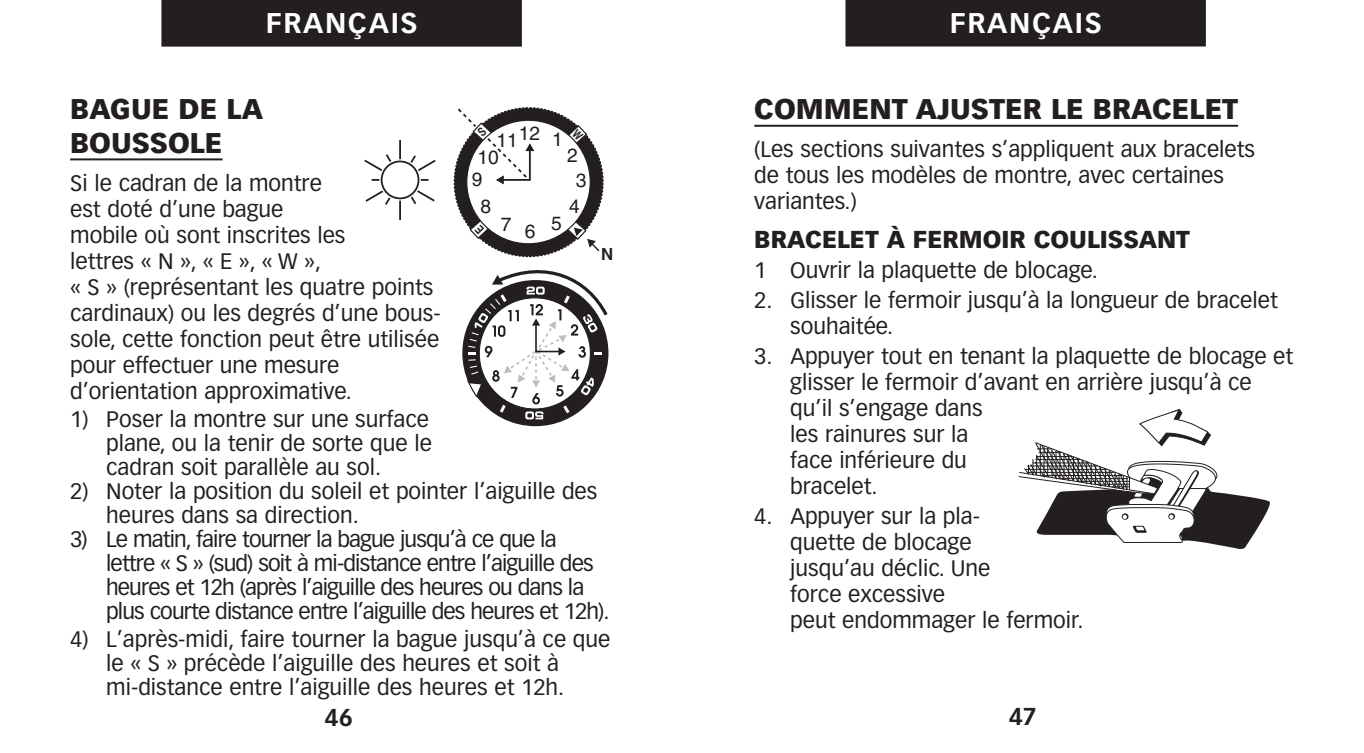
<style>
.page{position:relative;width:1364px;height:753px;background:#fff}
.page>*{position:absolute;margin:0;border:0;box-sizing:border-box;transform-origin:0 0}
.t1{font:900 28px/33.6px "Vectora LH";color:#231f20}
.t2{font:700 28px "Vectora LH";letter-spacing:.06em;color:#fff}
.t3{font:900 24px "Vectora LH";color:#231f20}
.t4{font:700 24px "Vectora LH";color:#231f20}
.t5{font:22px/26px "Vectora LH";color:#231f20}
.t6{font:22px/24px "Vectora LH";letter-spacing:-.04em;color:#231f20}
.t7{font:19.2px/25.2px "Helvetica";color:#231f20;text-align:center}
.t8{font:700 16.8px "Helvetica";color:#231f20}
</style>
<div class="page">
<hr style="left:754px;top:125px;width:484px;height:2px;background:#231f20">
<hr style="left:70px;top:158px;width:152px;height:2px;background:#231f20">
<div style="left:162px;top:0;width:360px;height:46px;background:#231f20"></div>
<svg style="left:1018px;top:409px;width:252px;height:140px"></svg>
<div style="left:845px;top:0;width:361px;height:46px;background:#231f20"></div>
<hr style="left:399px;top:140px;width:2px;height:80px;background:#231f20">
<svg style="left:364px;top:152px;width:72px;height:55px"></svg>
<hr style="left:372px;top:179px;width:56px;height:2px;background:#231f20">
<svg style="left:380px;top:160px;width:40px;height:39px"></svg>
<div style="left:379px;top:159px;width:42px;height:42px;border:2px solid #fff;border-radius:50%"></div>
<div style="left:382px;top:161px;width:36px;height:37px;background:#fff;border-radius:50%"></div>
<div style="left:381px;top:161px;width:38px;height:38px;border:2px solid #231f20;border-radius:50%"></div>
<svg style="left:462px;top:270px;width:146px;height:156px"></svg>
<svg style="left:454px;top:107px;width:150px;height:150px"></svg>
<p class="t2" style="left:266px;top:11px;width:154px">FRANÇAIS</p>
<p class="t2" style="left:949px;top:11px;width:154px">FRANÇAIS</p>
<p class="t1" style="left:70px;top:94px;width:194px">BAGUE DE LA<br>BOUSSOLE</p>
<p class="t5" style="left:70px;top:170px;width:372px">Si le cadran de la montre<br>est doté d’une bague<br>mobile où sont inscrites les<br>lettres « N », « E », « W »,<br>« S » (représentant les quatre points cardinaux) ou les degrés d’une bous&shy;sole, cette fonction peut être utilisée pour effectuer une mesure d’orientation approximative.</p>
<p class="t5" style="left:106px;top:407px;width:327px;line-height:24px;text-indent:-36px">1) Poser la montre sur une surface plane, ou la tenir de sorte que le cadran soit parallèle au sol.</p>
<p class="t5" style="left:106px;top:479px;width:493px;line-height:24px;text-indent:-36px">2) Noter la position du soleil et pointer l’aiguille des heures dans sa direction.</p>
<p class="t6" style="left:106px;top:527px;width:505px;text-indent:-36px">3) Le matin, faire tourner la bague jusqu’à ce que la lettre « S » (sud) soit à mi-distance entre l’aiguille des heures et 12h (après l’aiguille des heures ou dans la plus courte distance entre l’aiguille des heures et 12h).</p>
<p class="t5" style="left:106px;top:628px;width:506px;line-height:24px;text-indent:-36px">4) L’après-midi, faire tourner la bague jusqu’à ce que le « S » précède l’aiguille des heures et soit à mi-distance entre l’aiguille des heures et 12h.</p>
<p class="t4" style="left:325px;top:707px;width:30px">46</p>
<p class="t7" style="left:519px;top:123px;width:46px">12 1</p>
<p class="t7" style="left:496px;top:130px;width:23px">11</p>
<p class="t7" style="left:567px;top:145px;width:21px">2<br>3<br>4</p>
<p class="t7" style="left:478px;top:147px;width:23px">10</p>
<p class="t7" style="left:472px;top:169px;width:12px">9</p>
<p class="t7" style="left:480px;top:195px;width:12px">8</p>
<p class="t7" style="left:551px;top:212px;width:12px">5</p>
<p class="t7" style="left:501px;top:214px;width:12px">7</p>
<p class="t7" style="left:525px;top:221px;width:12px">6</p>
<p class="t8" style="left:601px;top:248px;width:14px">N</p>
<p class="t1" style="left:754px;top:94px;width:485px">COMMENT AJUSTER LE BRACELET</p>
<p class="t5" style="left:754px;top:137px;width:502px">(Les sections suivantes s’appliquent aux bracelets de tous les modèles de montre, avec certaines variantes.)</p>
<p class="t3" style="left:754px;top:229px;width:437px">BRACELET À FERMOIR COULISSANT</p>
<p class="t5" style="left:754px;top:257px;width:345px">1 Ouvrir la plaquette de blocage.</p>
<p class="t5" style="left:790px;top:287px;width:489px;text-indent:-36px">2. Glisser le fermoir jusqu’à la longueur de bracelet souhaitée.</p>
<p class="t5" style="left:790px;top:343px;width:504px;text-indent:-36px">3. Appuyer tout en tenant la plaquette de blocage et glisser le fermoir d’avant en arrière jusqu’à ce qu’il s’engage dans<br>les rainures sur la<br>face inférieure du<br>bracelet.</p>
<p class="t5" style="left:790px;top:503px;width:295px;text-indent:-36px">4. Appuyer sur la pla-<br>quette de blocage<br>jusqu’au déclic. Une<br>force excessive<br>peut endommager le fermoir.</p>
<p class="t4" style="left:1009px;top:707px;width:30px">47</p>
</div>
